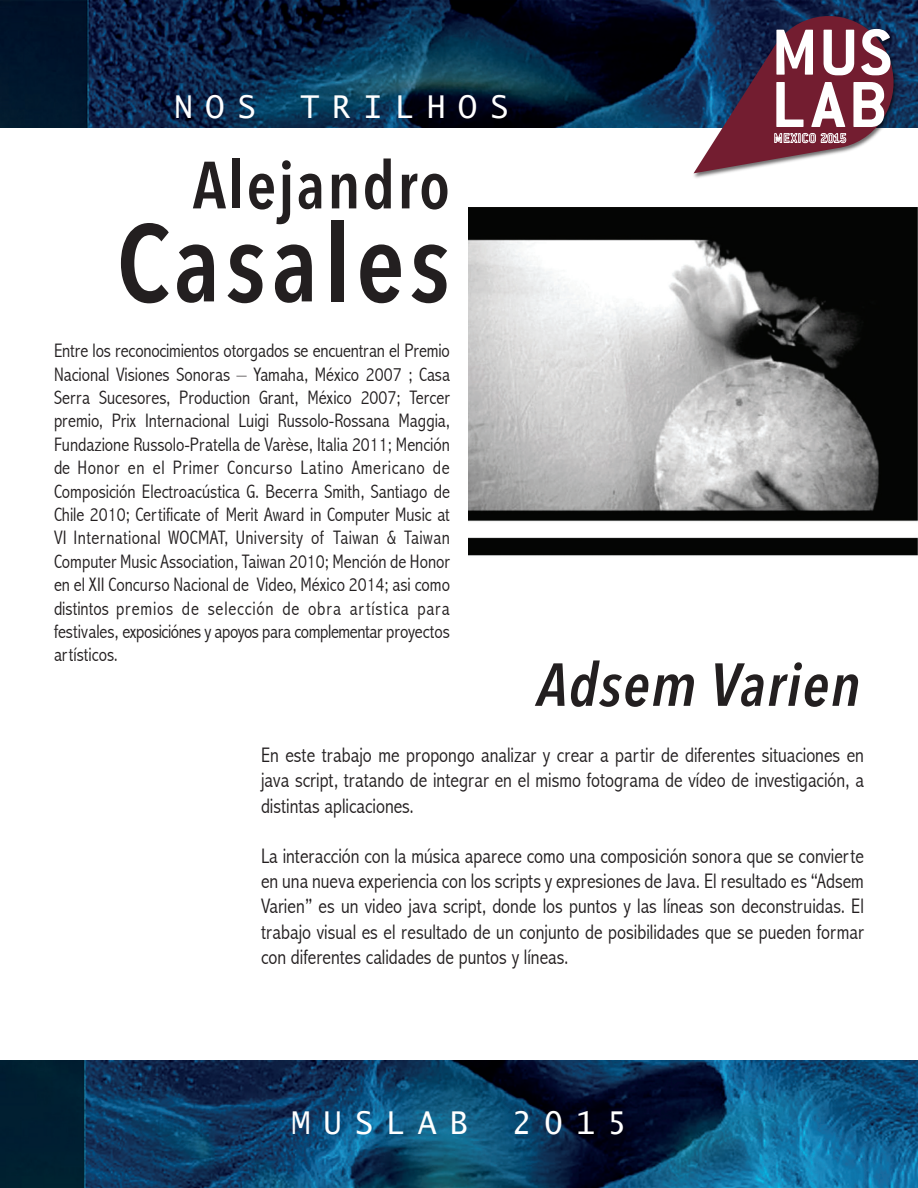
<style>
.page{position:relative;width:918px;height:1188px;background:#fff}
.page>*{position:absolute;margin:0;border:0;box-sizing:border-box;transform-origin:0 0}
.t1{font:600 108px "Avenir Next Condensed";letter-spacing:.05em;color:#231f20}
.t2{font:700 72px "Conduit ITC";letter-spacing:.04em;color:#fff}
.t3{font:600 66px "Avenir Next Condensed";letter-spacing:.03em;color:#231f20}
.t4{font:italic 600 60px "Avenir Next Condensed";letter-spacing:.025em;color:#231f20}
.t5{font:37.5px "Avenir Next Condensed";letter-spacing:.1em;color:#fff}
.t6{font:31.5px "Lucida Sans Typewriter";letter-spacing:.4em;color:#fff}
.t7{font:30px "Lucida Sans Typewriter";letter-spacing:.45em;color:#fff}
.t8{font:300 condensed 21px/25.2px "Abadi";color:#231f20;text-align:justify}
.t9{font:300 condensed 19.5px/23.4px "Abadi";letter-spacing:-.02em;color:#231f20;text-align:justify}
</style>
<div class="page">
<img style="left:0;top:0;width:918px;height:128px">
<img style="left:0;top:1061px;width:918px;height:127px">
<img style="left:691px;top:13px;width:34px;height:165px">
<svg style="left:694px;top:7px;width:209px;height:166px;background:#64435b"></svg>
<img style="left:468px;top:208px;width:450px;height:348px">
<h3 class="t6" style="left:174px;top:89px;width:84px">NOS</h3>
<h3 class="t6" style="left:300px;top:89px;width:210px">TRILHOS</h3>
<h3 class="t5" style="left:192px;top:83px;width:380px">CONSERVATOIRE REIMS</h3>
<h3 class="t3" style="left:193px;top:128px;width:259px">Alejandro</h3>
<h1 class="t1" style="left:116px;top:170px;width:335px">Casales</h1>
<h2 class="t2" style="left:771px;top:9px;width:123px">MUS</h2>
<h2 class="t2" style="left:771px;top:62px;width:119px">LAB</h2>
<p class="t9" style="left:54px;top:339px;width:398px">Entre los reconocimientos otorgados se encuentran el Premio Nacional Visiones Sonoras – Yamaha, México 2007 ; Casa Serra Sucesores, Production Grant, México 2007; Tercer premio, Prix Internacional Luigi Russolo-Rossana Maggia, Fundazione Russolo-Pratella de Varèse, Italia 2011; Mención de Honor en el Primer Concurso Latino Americano de Composición Electroacústica G. Becerra Smith, Santiago de Chile 2010; Certificate of Merit Award in Computer Music at VI International WOCMAT, University of Taiwan &amp; Taiwan Computer Music Association, Taiwan 2010; Mención de Honor en el XII Concurso Nacional de Video, México 2014; asi como distintos premios de selección de obra artística para festivales, exposiciónes y apoyos para complementar proyectos artísticos.</p>
<h3 class="t4" style="left:537px;top:648px;width:325px">Adsem Varien</h3>
<p class="t8" style="left:261px;top:743px;width:605px">En este trabajo me propongo analizar y crear a partir de diferentes situaciones en java script, tratando de integrar en el mismo fotograma de vídeo de investigación, a distintas aplicaciones.</p>
<p class="t8" style="left:261px;top:843px;width:605px">La interacción con la música aparece como una composición sonora que se convierte en una nueva experiencia con los scripts y expresiones de Java. El resultado es “Adsem Varien” es un video java script, donde los puntos y las líneas son deconstruidas. El trabajo visual es el resultado de un conjunto de posibilidades que se pueden formar con diferentes calidades de puntos y líneas.</p>
<h3 class="t6" style="left:291px;top:1105px;width:178px">MUSLAB</h3>
<h3 class="t6" style="left:513px;top:1105px;width:115px">2015</h3>
<h3 class="t7" style="left:292px;top:1106px;width:177px">MUSLAB</h3>
<h3 class="t7" style="left:513px;top:1106px;width:114px">2015</h3>
</div>
